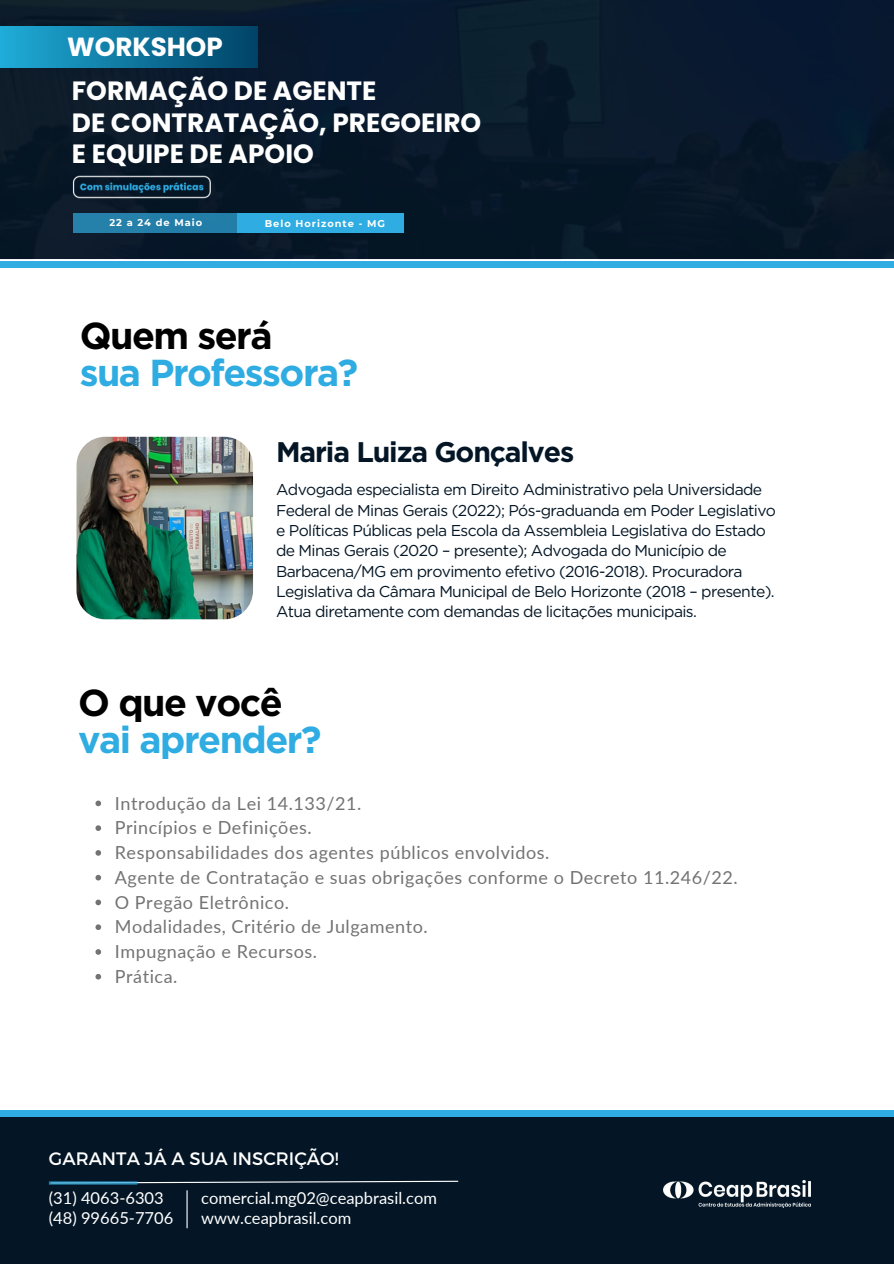
<style>
.page{position:relative;width:894px;height:1264px;background:#fff}
.page>*{position:absolute;margin:0;border:0;box-sizing:border-box;transform-origin:0 0}
.t1{font:700 37.5px/37.2px "Gotham";letter-spacing:-.04em;color:#2face1}
.t2{font:700 28.35px "Gotham";letter-spacing:-.04em;color:#041625}
.t3{font:700 26.4px/31.2px "Poppins";color:#fff}
.t4{font:700 26.25px "Poppins";color:#fff}
.t5{font:18px "Lato";letter-spacing:.03em;color:#737373}
.t6{font:18px "Montserrat";color:#fff}
.t7{font:16.5px "Lato";color:#fff}
.t8{font:15.75px/20.2px "Gotham";letter-spacing:-.04em;color:#041625}
.t9{font:700 9.9px "Montserrat";letter-spacing:.1em;color:#fff}
.s1{color:#000}
</style>
<div class="page">
<svg style="left:95px;top:800px;width:6px;height:6px"></svg>
<svg style="left:95px;top:825px;width:6px;height:6px"></svg>
<svg style="left:95px;top:850px;width:6px;height:5px"></svg>
<svg style="left:95px;top:874px;width:6px;height:6px"></svg>
<svg style="left:95px;top:899px;width:6px;height:6px"></svg>
<svg style="left:95px;top:924px;width:6px;height:6px"></svg>
<svg style="left:95px;top:949px;width:6px;height:5px"></svg>
<svg style="left:95px;top:974px;width:6px;height:5px"></svg>
<div style="left:0;top:1113px;width:893px;height:150px;background:#041625"></div>
<div style="left:0;top:1109px;width:893px;height:7px;background:#2face1"></div>
<svg style="left:137px;top:1180px;width:322px;height:4px"></svg>
<hr style="left:49px;top:1181px;width:88px;height:3px;background:#2face1">
<hr style="left:186px;top:1190px;width:1px;height:38px;background:#fff">
<img style="left:663px;top:1180px;width:147px;height:27px">
<img style="left:76px;top:436px;width:177px;height:184px">
<div style="left:0;top:261px;width:893px;height:7px;background:#2face1"></div>
<img style="left:0;top:0;width:893px;height:259px">
<div style="left:73px;top:213px;width:165px;height:19px;background:#237fa9"></div>
<div style="left:237px;top:213px;width:167px;height:19px;background:#2face1"></div>
<img style="left:27px;top:174px;width:230px;height:31px">
<div style="left:0;top:27px;width:257px;height:40px;background:linear-gradient(to right,#1facd8,#004367)"></div>
<h5 class="t4" style="left:67px;top:29px;width:157px">WORKSHOP</h5>
<h5 class="t3" style="left:72px;top:75px;width:411px">FORMAÇÃO DE AGENTE<br>DE CONTRATAÇÃO, PREGOEIRO<br>E EQUIPE DE APOIO</h5>
<p class="t9" style="left:109px;top:217px;width:94px">22 a 24 de Maio</p>
<h5 class="t9" style="left:265px;top:217px;width:122px">Belo Horizonte - MG</h5>
<p class="t1" style="left:80px;top:317px;width:280px"><span class="s1">Quem será<br></span>sua Professora?</p>
<p class="t2" style="left:276px;top:434px;width:299px">Maria Luiza Gonçalves</p>
<p class="t8" style="left:276px;top:479px;width:501px">Advogada especialista em Direito Administrativo pela Universidade Federal de Minas Gerais (2022); Pós-graduanda em Poder Legislativo e Políticas Públicas pela Escola da Assembleia Legislativa do Estado de Minas Gerais (2020 – presente); Advogada do Município de Barbacena/MG em provimento efetivo (2016-2018). Procuradora Legislativa da Câmara Municipal de Belo Horizonte (2018 – presente).<br>Atua diretamente com demandas de licitações municipais.</p>
<p class="t1" style="left:78px;top:684px;width:245px"><span class="s1">O que você </span>vai aprender?</p>
<p class="t5" style="left:115px;top:791px;width:248px">Introdução da Lei 14.133/21.</p>
<h2 class="t5" style="left:115px;top:816px;width:198px">Princípios e Definições.</h2>
<h2 class="t5" style="left:115px;top:841px;width:436px">Responsabilidades dos agentes públicos envolvidos.</h2>
<p class="t5" style="left:115px;top:866px;width:624px">Agente de Contratação e suas obrigações conforme o Decreto 11.246/22.</p>
<p class="t5" style="left:115px;top:890px;width:176px">O Pregão Eletrônico.</p>
<p class="t5" style="left:115px;top:915px;width:314px">Modalidades, Critério de Julgamento.</p>
<p class="t5" style="left:115px;top:940px;width:204px">Impugnação e Recursos.</p>
<h1 class="t5" style="left:115px;top:965px;width:64px">Prática.</h1>
<p class="t6" style="left:49px;top:1146px;width:291px">GARANTA JÁ A SUA INSCRIÇÃO!</p>
<h3 class="t7" style="left:49px;top:1188px;width:116px">(31) 4063-6303</h3>
<h6 class="t7" style="left:201px;top:1188px;width:237px">comercial.mg02@ceapbrasil.com</h6>
<h1 class="t7" style="left:49px;top:1207px;width:126px">(48) 99665-7706</h1>
<p class="t7" style="left:201px;top:1207px;width:151px">www.ceapbrasil.com</p>
</div>
